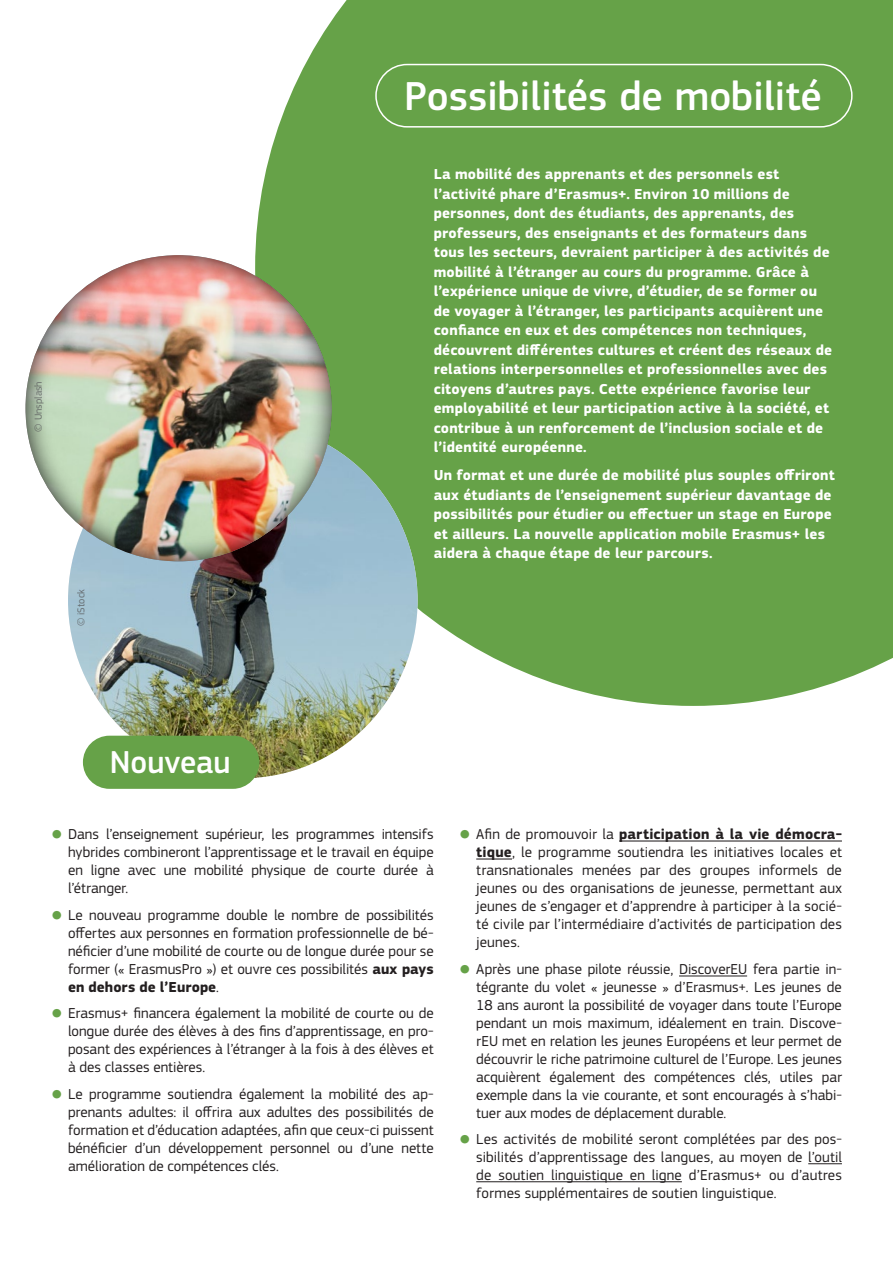
<style>
.page{position:relative;width:893px;height:1263px;background:#fff}
.page>*{position:absolute;margin:0;border:0;box-sizing:border-box;transform-origin:0 0}
.t1{font:500 42px "EC Square Sans Pro";color:#fff}
.t2{font:500 33px "EC Square Sans Pro";color:#fff}
.Body_list{font:15px/18px "EC Square Sans Pro";color:#231f20;text-align:justify}
.Body{font:700 15px/19.5px "EC Square Sans Pro";letter-spacing:.01em;color:#fff}
.t3{font:10.5px "EC Square Sans Pro";color:#57585a}
.s1{font-size:13.5px;color:#66a248}
.s2{font-weight:700}
</style>
<div class="page">
<div style="left:255px;top:0;width:638px;height:706px;background:#66a248"></div>
<img style="left:68px;top:422px;width:350px;height:356px">
<img style="left:25px;top:253px;width:307px;height:309px">
<div style="left:375px;top:64px;width:478px;height:64px;border:2px solid #fff;border-radius:31px"></div>
<div style="left:83px;top:736px;width:176px;height:53px;background:#66a248;border-radius:27px"></div>
<hr style="left:619px;top:840px;width:223px;height:1px;background:#231f20">
<hr style="left:476px;top:858px;width:36px;height:1px;background:#231f20">
<hr style="left:679px;top:975px;width:68px;height:1px;background:#231f20">
<hr style="left:808px;top:1163px;width:34px;height:1px;background:#231f20">
<hr style="left:476px;top:1181px;width:206px;height:1px;background:#231f20">
<p class="t3" style="left:32px;top:432px;width:52px;rotate:-90deg">© Unsplash</p>
<p class="t3" style="left:75px;top:626px;width:38px;rotate:-90deg">© iStock</p>
<h1 class="t1" style="left:404px;top:71px;width:419px">Possibilités de mobilité</h1>
<p class="Body" style="left:434px;top:165px;width:400px">La mobilité des apprenants et des personnels est l’activité phare d’Erasmus+. Environ 10 millions de personnes, dont des étudiants, des apprenants, des professeurs, des enseignants et des formateurs dans tous les secteurs, devraient participer à des activités de mobilité à l’étranger au cours du programme. Grâce à l’expérience unique de vivre, d’étudier, de se former ou de voyager à l’étranger, les participants acquièrent une confiance en eux et des compétences non techniques, découvrent différentes cultures et créent des réseaux de relations interpersonnelles et professionnelles avec des citoyens d’autres pays. Cette expérience favorise leur employabilité et leur participation active à la société, et contribue à un renforcement de l’inclusion sociale et de l’identité européenne.</p>
<p class="Body" style="left:434px;top:466px;width:403px">Un format et une durée de mobilité plus souples offriront aux étudiants de l’enseignement supérieur davantage de possibilités pour étudier ou effectuer un stage en Europe et ailleurs. La nouvelle application mobile Erasmus+ les aidera à chaque étape de leur parcours.</p>
<h3 class="t2" style="left:110px;top:743px;width:122px">Nouveau</h3>
<p class="Body_list" style="left:68px;top:825px;width:367px;text-indent:-17px"><span class="s1">●</span> Dans l’enseignement supérieur, les programmes intensifs hybrides combineront l’apprentissage et le travail en équipe en ligne avec une mobilité physique de courte durée à l’étranger.</p>
<p class="Body_list" style="left:68px;top:906px;width:367px;text-indent:-17px"><span class="s1">●</span> Le nouveau programme double le nombre de possibilités offertes aux personnes en formation professionnelle de bé&shy;néficier d’une mobilité de courte ou de longue durée pour se former (« ErasmusPro ») et ouvre ces possibilités <span class="s2">aux pays en dehors de l’Europe</span>.</p>
<p class="Body_list" style="left:68px;top:1004px;width:367px;text-indent:-17px"><span class="s1">●</span> Erasmus+ financera également la mobilité de courte ou de longue durée des élèves à des fins d’apprentissage, en pro&shy;posant des expériences à l’étranger à la fois à des élèves et à des classes entières.</p>
<p class="Body_list" style="left:68px;top:1085px;width:367px;text-indent:-17px"><span class="s1">●</span> Le programme soutiendra également la mobilité des ap&shy;prenants adultes: il offrira aux adultes des possibilités de formation et d’éducation adaptées, afin que ceux-ci puissent bénéficier d’un développement personnel ou d’une nette amélioration de compétences clés.</p>
<p class="Body_list" style="left:476px;top:825px;width:367px;text-indent:-17px"><span class="s1">●</span> Afin de promouvoir la <span class="s2">participation à la vie démocra&shy;tique</span>, le programme soutiendra les initiatives locales et transnationales menées par des groupes informels de jeunes ou des organisations de jeunesse, permettant aux jeunes de s’engager et d’apprendre à participer à la socié&shy;té civile par l’intermédiaire d’activités de participation des jeunes.</p>
<p class="Body_list" style="left:476px;top:960px;width:367px;text-indent:-17px"><span class="s1">●</span> Après une phase pilote réussie, DiscoverEU fera partie in&shy;tégrante du volet « jeunesse » d’Erasmus+. Les jeunes de 18 ans auront la possibilité de voyager dans toute l’Europe pendant un mois maximum, idéalement en train. Discove&shy;rEU met en relation les jeunes Européens et leur permet de découvrir le riche patrimoine culturel de l’Europe. Les jeunes acquièrent également des compétences clés, utiles par exemple dans la vie courante, et sont encouragés à s’habi&shy;tuer aux modes de déplacement durable.</p>
<p class="Body_list" style="left:476px;top:1130px;width:367px;text-indent:-17px"><span class="s1">●</span> Les activités de mobilité seront complétées par des pos&shy;sibilités d’apprentissage des langues, au moyen de l’outil de soutien linguistique en ligne d’Erasmus+ ou d’autres formes supplémentaires de soutien linguistique.</p>
</div>
